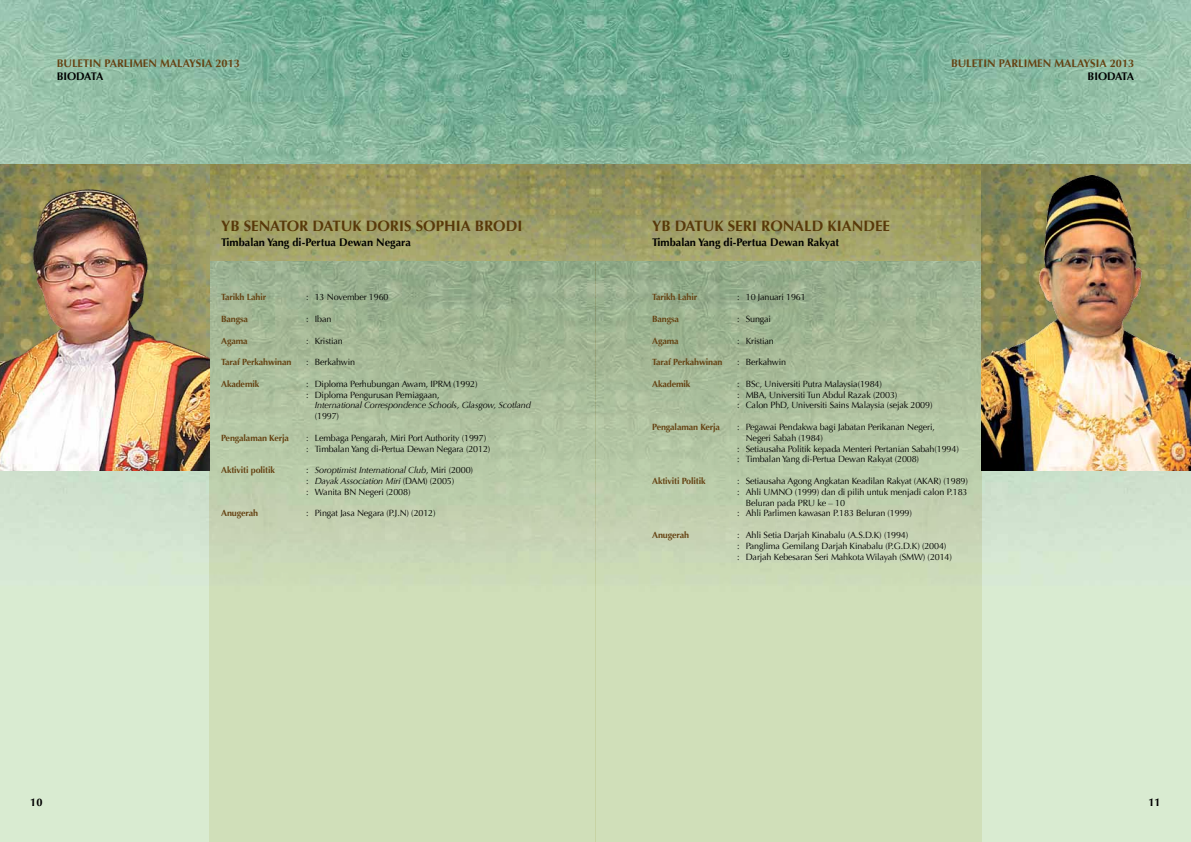
<style>
.page{position:relative;width:1191px;height:842px;background:#fff}
.page>*{position:absolute;margin:0;border:0;box-sizing:border-box;transform-origin:0 0}
.t1{font:700 15px "Optima";color:#583909}
.t2{font:700 11px "Optima";color:#000}
.t3{font:700 11px "Optima";color:#664313}
.t4{font:700 11px "Optima";letter-spacing:-.025em;color:#000}
.t5{font:700 11px "Optima";letter-spacing:-.03em;color:#000}
.t6{font:9px/10.8px "Optima";letter-spacing:-.015em;color:#000}
.t7{font:700 9px "Optima";letter-spacing:-.015em;color:#664313}
.t8{font:italic 9px/10.8px "Optima";letter-spacing:-.015em;color:#000}
.s1{font-style:normal}
</style>
<div class="page">
<img style="left:0;top:0;width:1191px;height:842px">
<img style="left:210px;top:261px;width:771px;height:581px">
<img style="left:210px;top:164px;width:771px;height:97px">
<img style="left:981px;top:164px;width:210px;height:12px">
<img style="left:0;top:164px;width:210px;height:307px">
<img style="left:981px;top:176px;width:210px;height:295px">
<p class="t3" style="left:57px;top:57px;width:185px">BULETIN PARLIMEN MALAYSIA 2013</p>
<p class="t5" style="left:57px;top:70px;width:48px">BIODATA</p>
<p class="t3" style="left:951px;top:57px;width:185px">BULETIN PARLIMEN MALAYSIA 2013</p>
<p class="t4" style="left:1087px;top:70px;width:48px">BIODATA</p>
<h1 class="t1" style="left:221px;top:217px;width:303px">YB SENATOR DATUK DORIS SOPHIA BRODI</h1>
<p class="t2" style="left:221px;top:236px;width:191px">Timbalan Yang di-Pertua Dewan Negara</p>
<h1 class="t1" style="left:652px;top:217px;width:239px">YB DATUK SERI RONALD KIANDEE</h1>
<p class="t2" style="left:652px;top:236px;width:188px">Timbalan Yang di-Pertua Dewan Rakyat</p>
<p class="t7" style="left:221px;top:292px;width:47px">Tarikh Lahir</p>
<p class="t6" style="left:306px;top:292px;width:84px">: 13 November 1960</p>
<p class="t7" style="left:221px;top:314px;width:28px">Bangsa</p>
<p class="t6" style="left:306px;top:314px;width:27px">: Iban</p>
<p class="t7" style="left:221px;top:335px;width:28px">Agama</p>
<p class="t6" style="left:306px;top:335px;width:38px">: Kristian</p>
<p class="t7" style="left:221px;top:357px;width:72px">Taraf Perkahwinan</p>
<p class="t6" style="left:306px;top:357px;width:50px">: Berkahwin</p>
<p class="t7" style="left:221px;top:378px;width:40px">Akademik</p>
<p class="t6" style="left:306px;top:378px;width:173px">: Diploma Perhubungan Awam, IPRM (1992) : Diploma Pengurusan Perniagaan,</p>
<p class="t8" style="left:315px;top:400px;width:218px">International Correspondence Schools, Glasgow, Scotland</p>
<p class="t6" style="left:315px;top:411px;width:26px">(1997)</p>
<p class="t7" style="left:221px;top:432px;width:69px">Pengalaman Kerja</p>
<p class="t6" style="left:306px;top:432px;width:186px">: Lembaga Pengarah, Miri Port Authority (1997) : Timbalan Yang di-Pertua Dewan Negara (2012)</p>
<p class="t7" style="left:221px;top:465px;width:55px">Aktiviti politik</p>
<p class="t8" style="left:306px;top:465px;width:168px"><span class="s1">:</span> Soroptimist International Club<span class="s1">, Miri (2000) :</span> Dayak Association Miri <span class="s1">(DAM) (2005)<br>: Wanita BN Negeri (2008)</span></p>
<p class="t7" style="left:221px;top:508px;width:38px">Anugerah</p>
<p class="t6" style="left:306px;top:508px;width:131px">: Pingat Jasa Negara (P.J.N) (2012)</p>
<p class="t7" style="left:652px;top:292px;width:47px">Tarikh Lahir</p>
<p class="t6" style="left:737px;top:292px;width:70px">: 10 Januari 1961</p>
<p class="t7" style="left:652px;top:314px;width:28px">Bangsa</p>
<p class="t6" style="left:737px;top:314px;width:35px">: Sungai</p>
<p class="t7" style="left:652px;top:335px;width:28px">Agama</p>
<p class="t6" style="left:737px;top:335px;width:38px">: Kristian</p>
<p class="t7" style="left:652px;top:357px;width:72px">Taraf Perkahwinan</p>
<p class="t6" style="left:737px;top:357px;width:50px">: Berkahwin</p>
<p class="t7" style="left:652px;top:378px;width:40px">Akademik</p>
<p class="t6" style="left:737px;top:378px;width:197px">: BSc, Universiti Putra Malaysia(1984)<br>: MBA, Universiti Tun Abdul Razak (2003)<br>: Calon PhD, Universiti Sains Malaysia (sejak 2009)</p>
<p class="t7" style="left:652px;top:422px;width:69px">Pengalaman Kerja</p>
<p class="t6" style="left:737px;top:422px;width:199px">: Pegawai Pendakwa bagi Jabatan Perikanan Negeri,</p>
<p class="t6" style="left:746px;top:432px;width:79px">Negeri Sabah (1984)</p>
<p class="t6" style="left:737px;top:443px;width:223px">: Setiausaha Politik kepada Menteri Pertanian Sabah(1994)</p>
<p class="t6" style="left:737px;top:454px;width:183px">: Timbalan Yang di-Pertua Dewan Rakyat (2008)</p>
<p class="t7" style="left:652px;top:476px;width:55px">Aktiviti Politik</p>
<p class="t6" style="left:737px;top:476px;width:232px">: Setiausaha Agong Angkatan Keadilan Rakyat (AKAR) (1989)</p>
<p class="t6" style="left:737px;top:486px;width:232px">: Ahli UMNO (1999) dan di pilih untuk menjadi calon P.183</p>
<p class="t6" style="left:746px;top:497px;width:101px">Beluran pada PRU ke – 10</p>
<p class="t6" style="left:737px;top:508px;width:176px">: Ahli Parlimen kawasan P.183 Beluran (1999)</p>
<p class="t7" style="left:652px;top:530px;width:38px">Anugerah</p>
<p class="t6" style="left:737px;top:530px;width:216px">: Ahli Setia Darjah Kinabalu (A.S.D.K) (1994)<br>: Panglima Gemilang Darjah Kinabalu (P.G.D.K) (2004)<br>: Darjah Kebesaran Seri Mahkota Wilayah (SMW) (2014)</p>
<p class="t2" style="left:30px;top:795px;width:14px">10</p>
<p class="t2" style="left:1148px;top:795px;width:14px">11</p>
</div>
